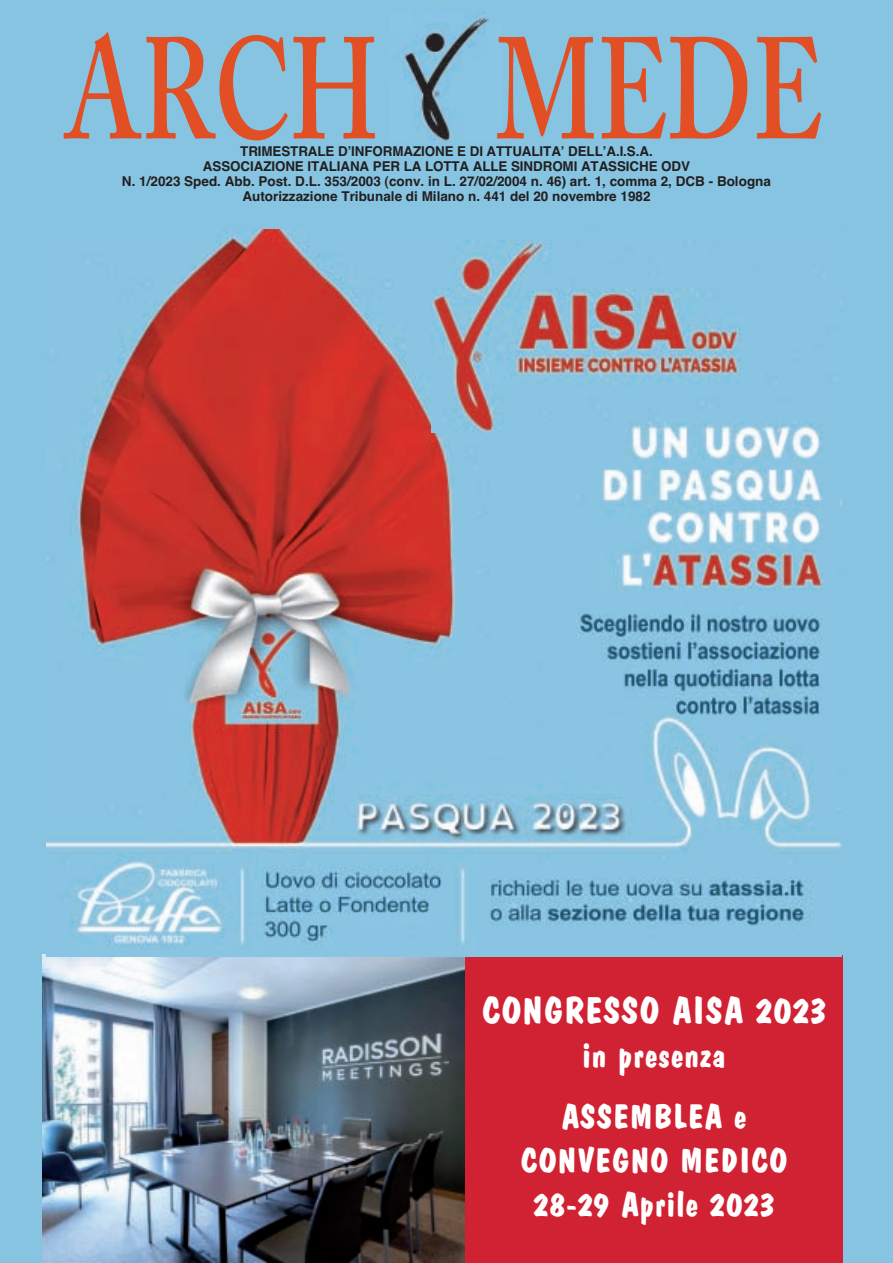
<style>
.page{position:relative;width:893px;height:1263px;background:#86c4e1}
.page>*{position:absolute;margin:0;border:0;box-sizing:border-box;transform-origin:0 0}
.t1{font:600 142.8px "Adobe Caslon Pro";color:#e24f25;scale:.71 1}
.t2{font:700 37.65px "Dom Casual Std";color:#fff}
.t3{font:700 34.5px/60.9px "Dom Casual Std";color:#fff;text-align:center}
.t4{font:700 13.5px/15px "Helvetica";letter-spacing:-.005em;color:#231f20;text-align:center}
</style>
<div class="page">
<img style="left:402px;top:12px;width:99px;height:130px">
<img style="left:497px;top:37px;width:4px;height:102px">
<img style="left:43px;top:955px;width:422px;height:308px">
<div style="left:465px;top:956px;width:378px;height:307px;background:#d12234"></div>
<img style="left:47px;top:230px;width:794px;height:726px">
<img style="left:432px;top:241px;width:308px;height:191px">
<img style="left:576px;top:423px;width:246px;height:292px">
<h1 class="t1" style="left:65px;top:37px;width:442px">ARCH</h1>
<p class="t4" style="left:203px;top:159px;width:489px">ASSOCIAZIONE ITALIANA PER LA LOTTA ALLE SINDROMI ATASSICHE ODV</p>
<h1 class="t1" style="left:496px;top:37px;width:462px">MEDE</h1>
<p class="t4" style="left:122px;top:174px;width:650px">N. 1/2023 Sped. Abb. Post. D.L. 353/2003 (conv. in L. 27/02/2004 n. 46) art. 1, comma 2, DCB - Bologna<br>Autorizzazione Tribunale di Milano n. 441 del 20 novembre 1982</p>
<p class="t4" style="left:240px;top:144px;width:414px">TRIMESTRALE DʼINFORMAZIONE E DI ATTUALITAʼ DELLʼA.I.S.A.</p>
<h2 class="t2" style="left:481px;top:996px;width:347px">CONGRESSO AISA 2023</h2>
<h3 class="t3" style="left:561px;top:1029px;width:187px">in presenza<br>ASSEMBLEA e</h3>
<h3 class="t3" style="left:520px;top:1142px;width:269px;line-height:44px">CONVEGNO MEDICO<br>28-29 Aprile 2023</h3>
</div>
